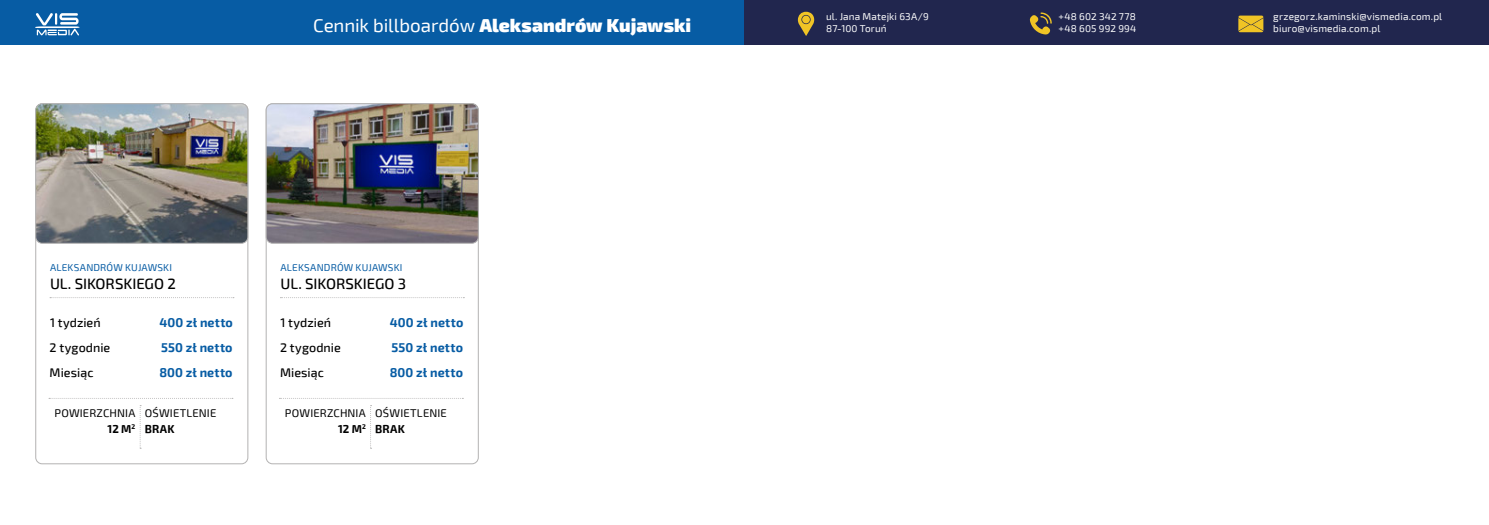
<style>
.page{position:relative;width:1489px;height:525px;background:#fff}
.page>*{position:absolute;margin:0;border:0;box-sizing:border-box;transform-origin:0 0}
.t1{font:900 18.75px "Exo 2";color:#fff}
.t2{font:500 15px "Exo 2";letter-spacing:-.005em;color:#000}
.t3{font:700 12.5px/25.1px "Exo 2";letter-spacing:.01em;color:#075ca4;text-align:justify}
.t4{font:500 12.5px/25.1px "Exo 2";letter-spacing:.005em;color:#000}
.t5{font:11.25px/16.6px "Exo 2";letter-spacing:.015em;color:#000;text-align:right}
.t6{font:700 11.25px "Exo 2";letter-spacing:.025em;color:#000}
.t7{font:10px/12px "Exo 2";letter-spacing:.015em;color:#fff}
.t8{font:10px "Exo 2";letter-spacing:.02em;color:#075ca4}
.s1{font-weight:400}
.s2{font-weight:700}
</style>
<div class="page">
<div style="left:0;top:0;width:1488px;height:45px;background:#075ca4"></div>
<svg style="left:35px;top:13px;width:45px;height:22px"></svg>
<div style="left:744px;top:0;width:744px;height:45px;background:#21264e"></div>
<svg style="left:1238px;top:16px;width:25px;height:16px"></svg>
<svg style="left:1029px;top:12px;width:22px;height:23px"></svg>
<svg style="left:797px;top:12px;width:17px;height:24px"></svg>
<svg style="left:50px;top:297px;width:184px;height:1px"></svg>
<svg style="left:49px;top:398px;width:184px;height:1px"></svg>
<svg style="left:140px;top:405px;width:1px;height:43px"></svg>
<img style="left:36px;top:105px;width:212px;height:138px">
<div style="left:35px;top:103px;width:213px;height:140px;border:1px solid #b3b2b2;border-radius:6px"></div>
<svg style="left:280px;top:297px;width:184px;height:1px"></svg>
<svg style="left:279px;top:398px;width:184px;height:1px"></svg>
<svg style="left:370px;top:405px;width:1px;height:43px"></svg>
<img style="left:266px;top:104px;width:212px;height:139px">
<div style="left:266px;top:103px;width:212px;height:140px;border:1px solid #b3b2b2;border-radius:6px"></div>
<h1 class="t1" style="left:313px;top:11px;width:379px"><span class="s1">Cennik billboardów</span> Aleksandrów Kujawski</h1>
<p class="t7" style="left:1058px;top:11px;width:79px">+48 602 342 778 +48 605 992 994</p>
<p class="t7" style="left:1273px;top:11px;width:170px">grzegorz.kaminski@vismedia.com.pl biuro@vismedia.com.pl</p>
<p class="t7" style="left:826px;top:11px;width:104px">ul. Jana Matejki 63A/9<br>87-100 Toruń</p>
<p class="t8" style="left:50px;top:260px;width:124px">ALEKSANDRÓW KUJAWSKI</p>
<h2 class="t2" style="left:50px;top:273px;width:127px">UL. SIKORSKIEGO 2</h2>
<p class="t4" style="left:50px;top:309px;width:62px">1 tydzień<br>2 tygodnie<br>Miesiąc</p>
<p class="t3" style="left:159px;top:309px;width:75px">400 zł netto 550 zł netto 800 zł netto</p>
<p class="t5" style="left:55px;top:403px;width:82px">POWIERZCHNIA<br><span class="s2">12 M</span><sup>2</sup></p>
<p class="t5" style="left:145px;top:403px;width:73px">OŚWIETLENIE</p>
<p class="t6" style="left:145px;top:420px;width:31px">BRAK</p>
<p class="t8" style="left:280px;top:260px;width:124px">ALEKSANDRÓW KUJAWSKI</p>
<h2 class="t2" style="left:280px;top:273px;width:127px">UL. SIKORSKIEGO 3</h2>
<p class="t4" style="left:280px;top:309px;width:62px">1 tydzień<br>2 tygodnie<br>Miesiąc</p>
<p class="t3" style="left:390px;top:309px;width:75px">400 zł netto 550 zł netto 800 zł netto</p>
<p class="t5" style="left:285px;top:403px;width:82px">POWIERZCHNIA<br><span class="s2">12 M</span><sup>2</sup></p>
<p class="t5" style="left:375px;top:403px;width:73px">OŚWIETLENIE</p>
<p class="t6" style="left:375px;top:420px;width:31px">BRAK</p>
</div>
